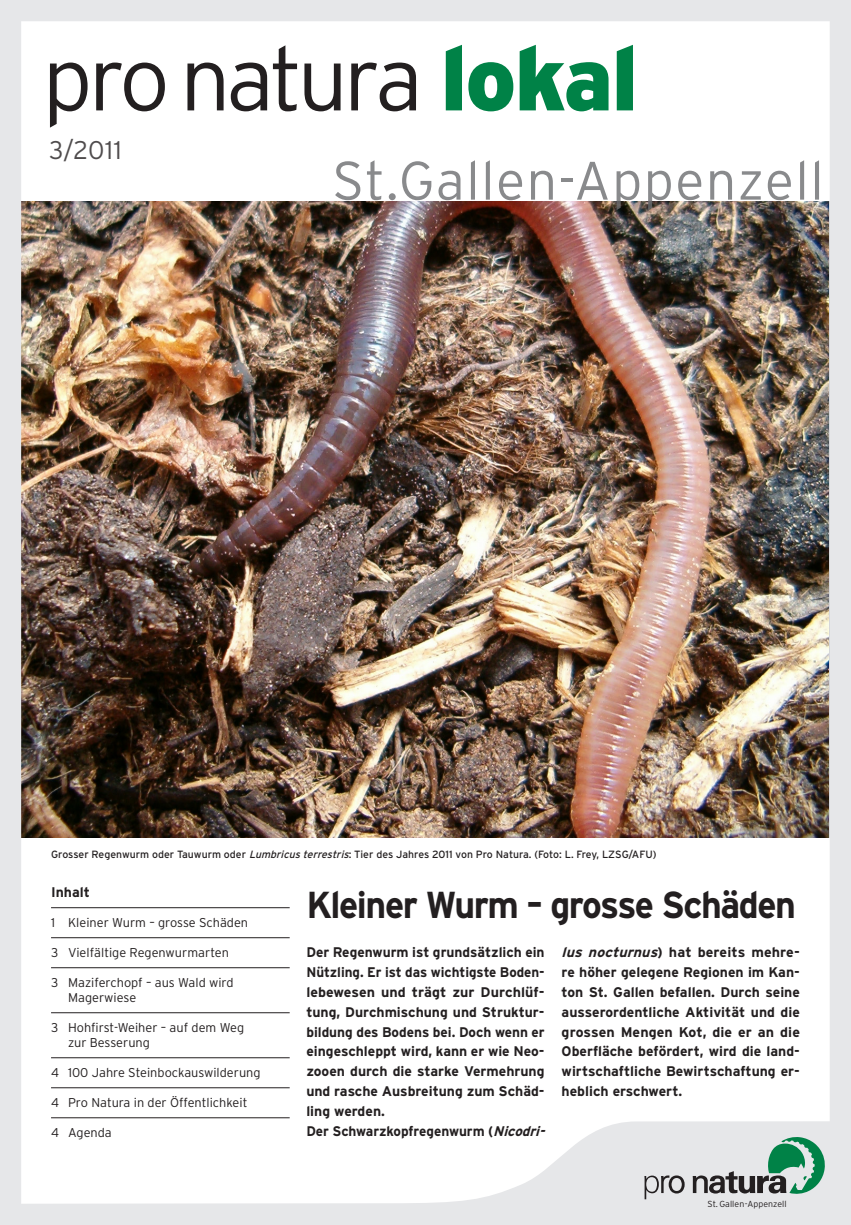
<style>
.page{position:relative;width:851px;height:1225px;background:#fff}
.page>*{position:absolute;margin:0;border:0;box-sizing:border-box;transform-origin:0 0}
.t1{font:300 54px "Interstate";letter-spacing:.025em;color:#6c6d70}
._01_Haupttitel{font:700 37.5px "Interstate";letter-spacing:-.04em;color:#231f20;scale:.95 1}
.t2{font:300 25.5px "Interstate";color:#231f20}
._02_Lead{font:700 13.95px/19.8px "Interstate";color:#231f20;text-align:justify}
._04_Zwischentitel{font:700 13.95px "Interstate";color:#231f20}
._04_Zwischentitel-2{font:300 12.75px "Interstate";color:#231f20}
._05_Bildlegende{font:10.5px "Interstate";color:#231f20}
.t3{font:300 8.85px "Interstate";letter-spacing:.005em;color:#231f20}
.s1{font-style:italic}
</style>
<div class="page">
<img style="left:0;top:0;width:850px;height:1225px">
<svg style="left:644px;top:1175px;width:40px;height:24px"></svg>
<svg style="left:692px;top:1136px;width:133px;height:58px"></svg>
<svg style="left:445px;top:45px;width:188px;height:66px"></svg>
<svg style="left:50px;top:45px;width:366px;height:83px"></svg>
<h3 class="t2" style="left:49px;top:135px;width:74px">3/2011</h3>
<h1 class="t1" style="left:332px;top:148px;width:493px">St.Gallen-Appenzell</h1>
<p class="_05_Bildlegende" style="left:51px;top:848px;width:607px">Grosser Regenwurm oder Tauwurm oder <span class="s1">Lumbricusterrestris</span>: Tier des Jahres 2011 von Pro Natura. (Foto: L. Frey, LZSG/AFU)</p>
<p class="_04_Zwischentitel" style="left:51px;top:884px;width:40px">Inhalt</p>
<p class="_04_Zwischentitel-2" style="left:51px;top:915px;width:198px">1 Kleiner Wurm – grosse Schäden</p>
<p class="_04_Zwischentitel-2" style="left:51px;top:945px;width:179px">3 Vielfältige Regenwurmarten</p>
<p class="_04_Zwischentitel-2" style="left:51px;top:975px;width:184px">3 Maziferchopf – aus Wald wird</p>
<p class="_04_Zwischentitel-2" style="left:68px;top:990px;width:70px">Magerwiese</p>
<p class="_04_Zwischentitel-2" style="left:51px;top:1020px;width:195px">3 Hohfirst-Weiher – auf dem Weg</p>
<p class="_04_Zwischentitel-2" style="left:68px;top:1035px;width:83px">zur Besserung</p>
<p class="_04_Zwischentitel-2" style="left:51px;top:1065px;width:211px">4 100 Jahre Steinbockauswilderung</p>
<p class="_04_Zwischentitel-2" style="left:51px;top:1095px;width:198px">4 Pro Natura in der Öffentlichkeit</p>
<p class="_04_Zwischentitel-2" style="left:51px;top:1125px;width:62px">4 Agenda</p>
<p class="_01_Haupttitel" style="left:306px;top:882px;width:517px">Kleiner Wurm – grosse Schäden</p>
<p class="_02_Lead" style="left:306px;top:942px;width:240px">Der Regenwurm ist grundsätzlich ein Nützling. Er ist das wichtigste Boden&shy;lebewesen und trägt zur Durchlüf&shy;tung, Durchmischung und Struktur&shy;bildung des Bodens bei. Doch wenn er eingeschleppt wird, kann er wie Neo&shy;zooen durch die starke Vermehrung und rasche Ausbreitung zum Schäd&shy;ling werden.</p>
<p class="_02_Lead" style="left:306px;top:1121px;width:244px">Der Schwarzkopfregenwurm (<span class="s1">Nicodri-</span></p>
<p class="_02_Lead" style="left:561px;top:942px;width:240px"><span class="s1">lus nocturnus</span>) hat bereits mehre&shy;re höher gelegene Regionen im Kan&shy;ton St. Gallen befallen. Durch seine ausserordentliche Aktivität und die grossen Mengen Kot, die er an die Oberfläche befördert, wird die land&shy;wirtschaftliche Bewirtschaftung er&shy;heblich erschwert.</p>
<p class="t3" style="left:707px;top:1198px;width:81px">St. Gallen - Appenzell</p>
</div>
